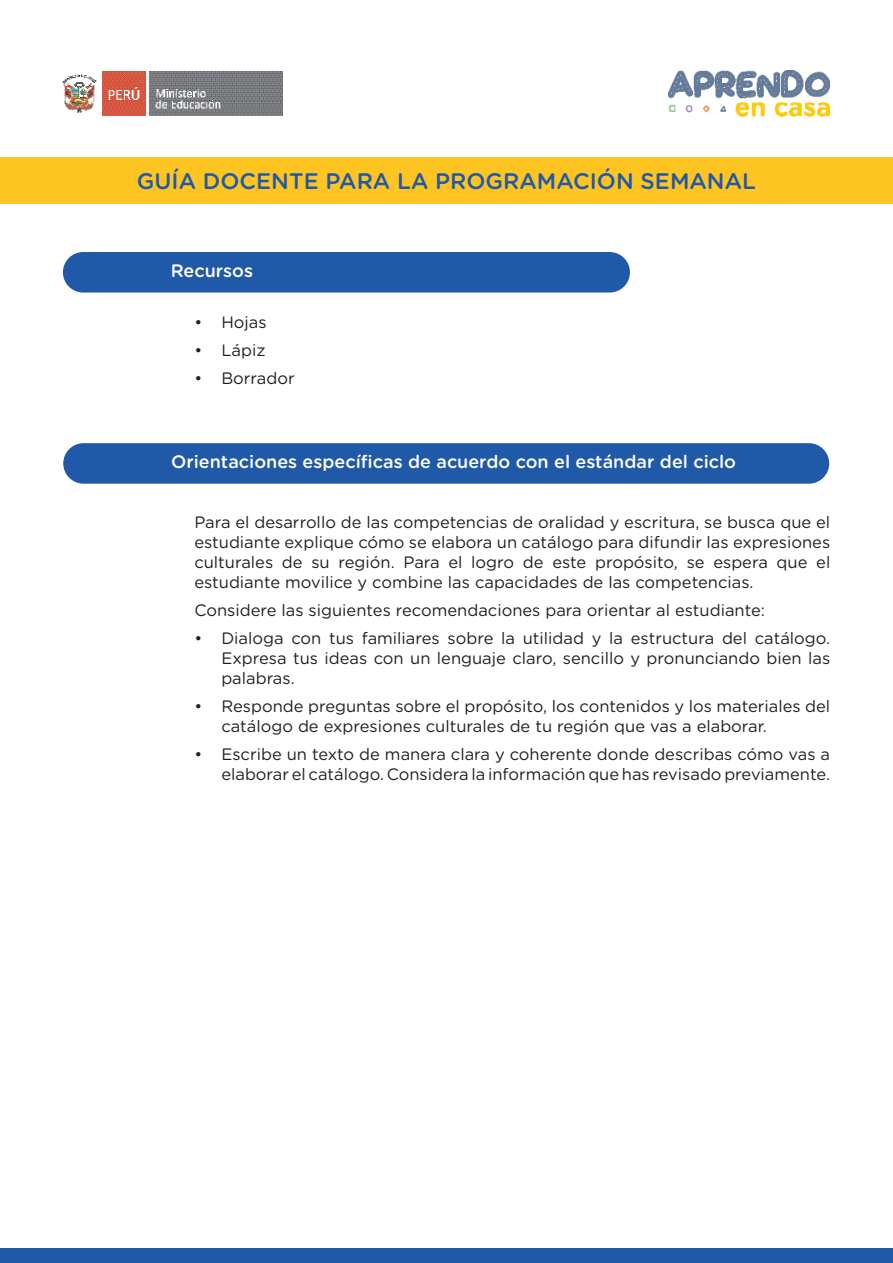
<style>
.page{position:relative;width:893px;height:1263px;background:#fff}
.page>*{position:absolute;margin:0;border:0;box-sizing:border-box;transform-origin:0 0}
.t1{font:500 22.5px "Gotham Rounded";color:#2059a8}
.t2{font:500 18px "Gotham Rounded";color:#fff}
.t3{font:16.5px/19.8px "Gotham Rounded";color:#231f20;text-align:justify}
</style>
<div class="page">
<div style="left:0;top:1248px;width:893px;height:15px;background:#2059a8"></div>
<img style="left:62px;top:71px;width:220px;height:45px">
<img style="left:668px;top:70px;width:161px;height:47px">
<div style="left:0;top:157px;width:893px;height:47px;background:#fec422"></div>
<div style="left:63px;top:252px;width:567px;height:40px;background:#2059a8;border-radius:20px"></div>
<div style="left:63px;top:443px;width:766px;height:41px;background:#2059a8;border-radius:20px"></div>
<h1 class="t1" style="left:137px;top:168px;width:621px">GUÍA DOCENTE PARA LA PROGRAMACIÓN SEMANAL</h1>
<p class="t2" style="left:171px;top:260px;width:84px">Recursos</p>
<p class="t3" style="left:194px;top:313px;width:74px">• Hojas</p>
<p class="t3" style="left:194px;top:341px;width:73px">• Lápiz</p>
<p class="t3" style="left:194px;top:369px;width:102px">• Borrador</p>
<p class="t2" style="left:171px;top:452px;width:567px">Orientaciones específicas de acuerdo con el estándar del ciclo</p>
<p class="t3" style="left:194px;top:513px;width:637px">Para el desarrollo de las competencias de oralidad y escritura, se busca que el estudiante explique cómo se elabora un catálogo para difundir las expresiones culturales de su región. Para el logro de este propósito, se espera que el estudiante movilice y combine las capacidades de las competencias.</p>
<p class="t3" style="left:194px;top:601px;width:572px">Considere las siguientes recomendaciones para orientar al estudiante:</p>
<p class="t3" style="left:221px;top:629px;width:610px;text-indent:-27px">• Dialoga con tus familiares sobre la utilidad y la estructura del catálogo.<br>Expresa tus ideas con un lenguaje claro, sencillo y pronunciando bien las palabras.</p>
<p class="t3" style="left:221px;top:697px;width:610px;text-indent:-27px">• Responde preguntas sobre el propósito, los contenidos y los materiales del catálogo de expresiones culturales de tu región que vas a elaborar.</p>
<p class="t3" style="left:194px;top:745px;width:637px;text-align:right">• Escribe un texto de manera clara y coherente donde describas cómo vas a elaborar el catálogo. Considera la información que has revisado previamente.</p>
</div>
